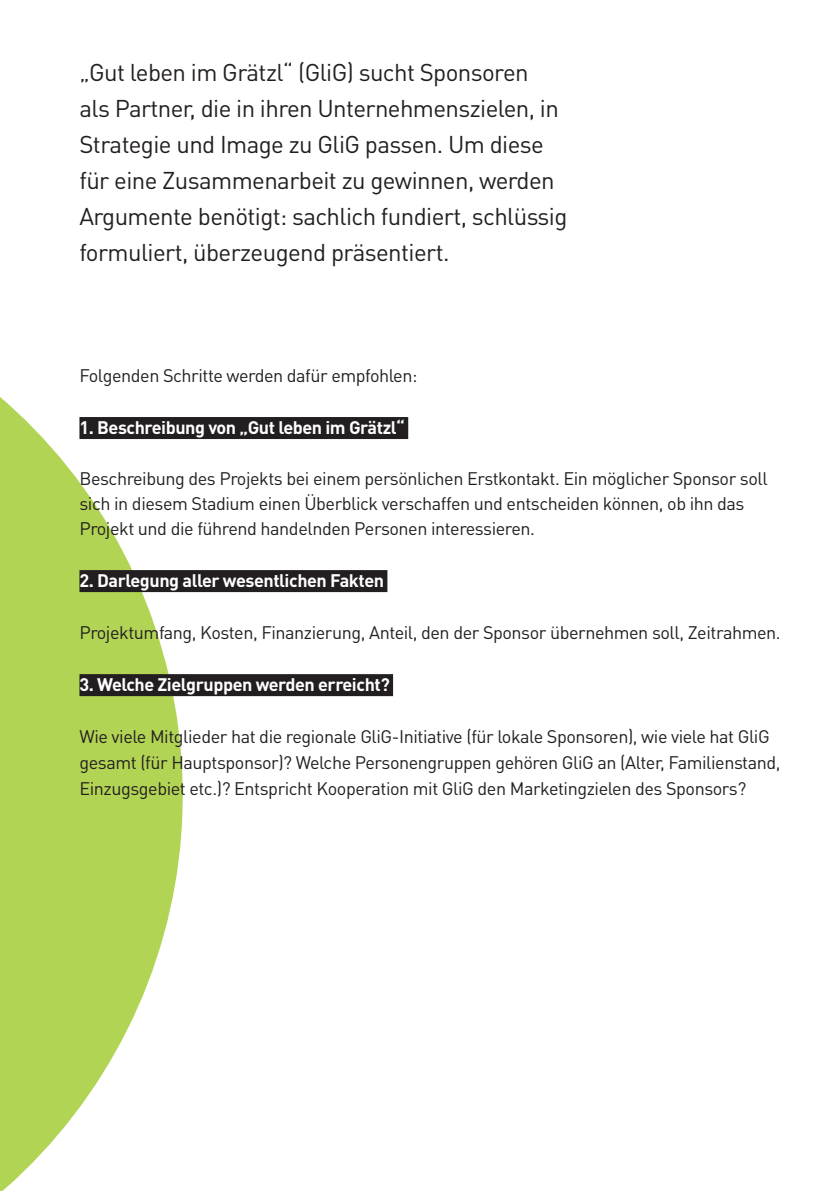
<style>
.page{position:relative;width:840px;height:1191px;background:#fff}
.page>*{position:absolute;margin:0;border:0;box-sizing:border-box;transform-origin:0 0}
.t1{font:24px/36px "DIN Pro";letter-spacing:-.025em;color:#231f20}
.t2{font:18px/25px "DIN Pro";letter-spacing:-.025em;color:#231f20}
.t3{font:700 18px "DIN Pro";letter-spacing:-.025em;color:#fff}
</style>
<div class="page">
<svg style="left:0;top:397px;width:234px;height:794px;fill:#b2d454"></svg>
<div style="left:79px;top:417px;width:329px;height:22px;background:#231f20"></div>
<div style="left:79px;top:570px;width:308px;height:22px;background:#231f20"></div>
<div style="left:79px;top:674px;width:314px;height:22px;background:#231f20"></div>
<p class="t1" style="left:79px;top:53px;width:489px">„Gut leben im Grätzl“ (GliG) sucht Sponsoren<br>als Partner, die in ihren Unternehmenszielen, in Strategie und Image zu GliG passen. Um diese für eine Zusammenarbeit zu gewinnen, werden Argumente benötigt: sachlich fundiert, schlüssig formuliert, überzeugend präsentiert.</p>
<p class="t2" style="left:79px;top:362px;width:339px">Folgenden Schritte werden dafür empfohlen:</p>
<p class="t3" style="left:79px;top:415px;width:327px">1. Beschreibung von „Gut leben im Grätzl“</p>
<p class="t2" style="left:79px;top:465px;width:689px">Beschreibung des Projekts bei einem persönlichen Erstkontakt. Ein möglicher Sponsor soll sich in diesem Stadium einen Überblick verschaffen und entscheiden können, ob ihn das<br>Projekt und die führend handelnden Personen interessieren.</p>
<p class="t3" style="left:79px;top:568px;width:306px">2. Darlegung aller wesentlichen Fakten</p>
<p class="t2" style="left:79px;top:619px;width:702px">Projektumfang, Kosten, Finanzierung, Anteil, den der Sponsor übernehmen soll, Zeitrahmen.</p>
<p class="t3" style="left:79px;top:672px;width:311px">3. Welche Zielgruppen werden erreicht?</p>
<p class="t2" style="left:79px;top:723px;width:702px;line-height:26px">Wie viele Mitglieder hat die regionale GliG-Initiative (für lokale Sponsoren), wie viele hat GliG gesamt (für Hauptsponsor)? Welche Personengruppen gehören GliG an (Alter, Familienstand,<br>Einzugsgebiet etc.)? Entspricht Kooperation mit GliG den Marketingzielen des Sponsors?</p>
</div>
